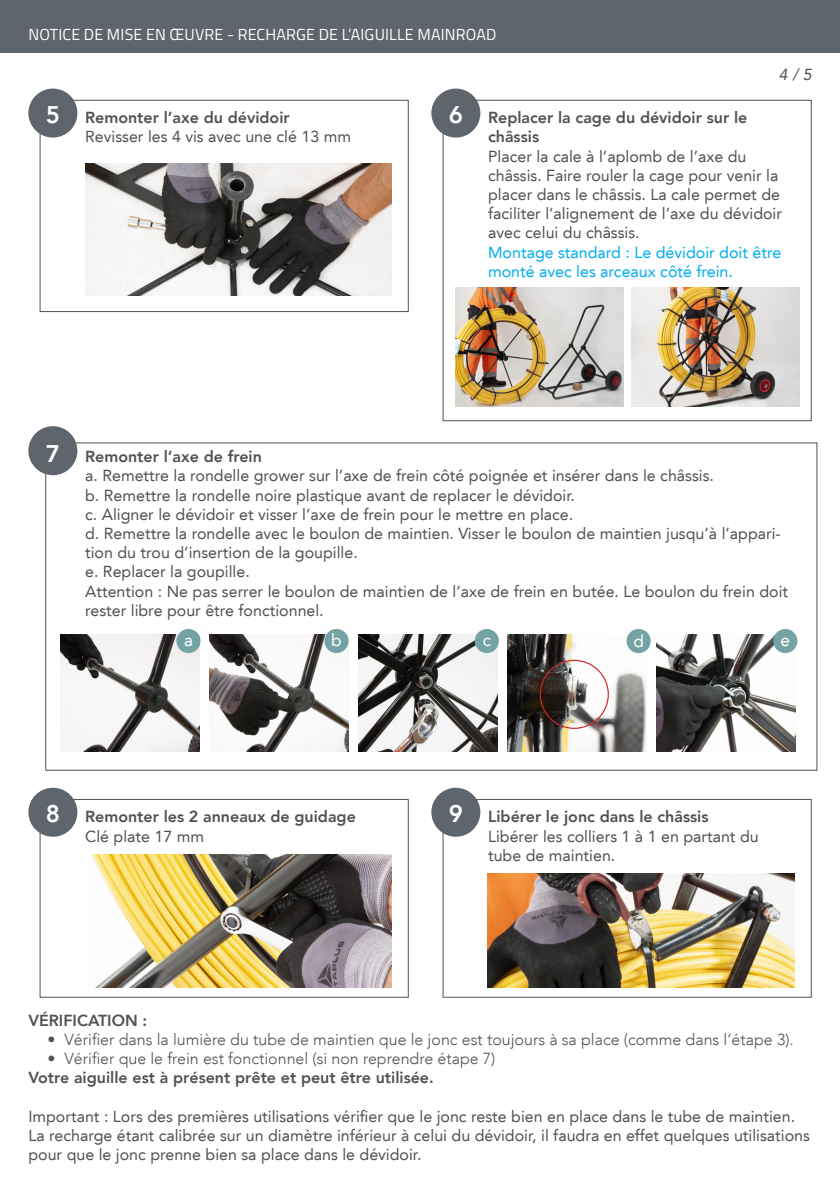
<style>
.page{position:relative;width:840px;height:1191px;background:#fff}
.page>*{position:absolute;margin:0;border:0;box-sizing:border-box;transform-origin:0 0}
.t1{font:800 24px "Avenir LT";color:#fff}
.t2{font:17.2px "Avenir LT";color:#fff}
.ACTION___DESCRIPTION{font:16px/19.2px "Avenir LT";color:#505353}
.ACTION___DESCRIPTION-2{font:800 16px/19.2px "Avenir LT";color:#505353}
.t3{font:300 16px "Avenir LT";color:#505353}
.t4{font:16px/19.2px "Avenir LT";color:#00aeef}
.t5{font:16px "Titillium Web";letter-spacing:.01em;color:#fff}
.PAGINATION{font:italic 16px "Avenir LT";color:#505353}
</style>
<div class="page">
<div style="left:0;top:0;width:839px;height:52px;background:#5f656c"></div>
<div style="left:40px;top:100px;width:368px;height:212px;border:1px solid #505353"></div>
<div style="left:28px;top:89px;width:49px;height:49px;background:#5f656c;border-radius:50%"></div>
<div style="left:442px;top:100px;width:369px;height:321px;border:1px solid #505353"></div>
<div style="left:431px;top:89px;width:49px;height:49px;background:#5f656c;border-radius:50%"></div>
<img style="left:85px;top:163px;width:306px;height:133px">
<img style="left:455px;top:288px;width:168px;height:119px">
<img style="left:631px;top:288px;width:168px;height:119px">
<div style="left:28px;top:426px;width:49px;height:49px;background:#5f656c;border-radius:50%"></div>
<img style="left:358px;top:635px;width:139px;height:116px">
<img style="left:209px;top:635px;width:139px;height:116px">
<img style="left:60px;top:635px;width:139px;height:116px">
<img style="left:507px;top:635px;width:139px;height:116px">
<img style="left:656px;top:635px;width:139px;height:116px">
<div style="left:539px;top:660px;width:69px;height:69px;border:1px solid #d1232a;border-radius:50%"></div>
<div style="left:40px;top:799px;width:368px;height:198px;border:1px solid #505353"></div>
<div style="left:28px;top:787px;width:49px;height:49px;background:#5f656c;border-radius:50%"></div>
<div style="left:442px;top:799px;width:369px;height:198px;border:1px solid #505353"></div>
<div style="left:431px;top:787px;width:49px;height:49px;background:#5f656c;border-radius:50%"></div>
<img style="left:91px;top:854px;width:300px;height:133px">
<img style="left:487px;top:873px;width:306px;height:114px">
<div style="left:176px;top:629px;width:24px;height:24px;background:#74a3a6;border-radius:50%"></div>
<div style="left:324px;top:629px;width:24px;height:24px;background:#74a3a6;border-radius:50%"></div>
<div style="left:474px;top:629px;width:24px;height:24px;background:#74a3a6;border-radius:50%"></div>
<div style="left:626px;top:629px;width:24px;height:24px;background:#74a3a6;border-radius:50%"></div>
<div style="left:772px;top:629px;width:25px;height:24px;background:#74a3a6;border-radius:50%"></div>
<p class="t5" style="left:28px;top:23px;width:469px">NOTICE DE MISE EN ŒUVRE - RECHARGE DE L’AIGUILLE MAINROAD</p>
<p class="PAGINATION" style="left:778px;top:65px;width:34px">4 / 5</p>
<p class="t1" style="left:46px;top:100px;width:16px">5</p>
<p class="ACTION___DESCRIPTION-2" style="left:488px;top:108px;width:261px">Replacer la cage du dévidoir sur le châssis</p>
<p class="ACTION___DESCRIPTION" style="left:488px;top:146px;width:295px">Placer la cale à l’aplomb de l’axe du châssis. Faire rouler la cage pour venir la placer dans le châssis. La cale permet de faciliter l’alignement de l’axe du dévidoir avec celui du châssis.</p>
<p class="t4" style="left:488px;top:242px;width:294px">Montage standard : Le dévidoir doit être monté avec les arceaux côté frein.</p>
<p class="t1" style="left:448px;top:100px;width:16px">6</p>
<p class="ACTION___DESCRIPTION-2" style="left:85px;top:108px;width:206px">Remonter l’axe du dévidoir</p>
<p class="ACTION___DESCRIPTION" style="left:85px;top:127px;width:267px">Revisser les 4 vis avec une clé 13 mm</p>
<p class="t1" style="left:46px;top:439px;width:16px">7</p>
<p class="ACTION___DESCRIPTION-2" style="left:85px;top:447px;width:178px">Remonter l’axe de frein</p>
<p class="ACTION___DESCRIPTION" style="left:85px;top:466px;width:630px">a. Remettre la rondelle grower sur l’axe de frein côté poignée et insérer dans le châssis.</p>
<p class="ACTION___DESCRIPTION" style="left:85px;top:485px;width:491px">b. Remettre la rondelle noire plastique avant de replacer le dévidoir.</p>
<p class="ACTION___DESCRIPTION" style="left:85px;top:505px;width:489px">c. Aligner le dévidoir et visser l’axe de frein pour le mettre en place.</p>
<p class="ACTION___DESCRIPTION" style="left:85px;top:524px;width:697px">d. Remettre la rondelle avec le boulon de maintien. Visser le boulon de maintien jusqu’à l’appari&shy;tion du trou d’insertion de la goupille.</p>
<p class="ACTION___DESCRIPTION" style="left:85px;top:562px;width:166px">e. Replacer la goupille.</p>
<p class="ACTION___DESCRIPTION" style="left:85px;top:581px;width:704px">Attention : Ne pas serrer le boulon de maintien de l’axe de frein en butée. Le boulon du frein doit rester libre pour être fonctionnel.</p>
<p class="t2" style="left:184px;top:629px;width:10px">a</p>
<p class="t2" style="left:331px;top:629px;width:12px">b</p>
<p class="t2" style="left:482px;top:629px;width:10px">c</p>
<p class="t2" style="left:633px;top:631px;width:12px">d</p>
<p class="t2" style="left:780px;top:629px;width:11px">e</p>
<p class="t1" style="left:46px;top:799px;width:16px">8</p>
<p class="ACTION___DESCRIPTION-2" style="left:488px;top:807px;width:222px">Libérer le jonc dans le châssis</p>
<p class="ACTION___DESCRIPTION" style="left:488px;top:826px;width:272px">Libérer les colliers 1 à 1 en partant du tube de maintien.</p>
<p class="t1" style="left:448px;top:799px;width:16px">9</p>
<p class="ACTION___DESCRIPTION-2" style="left:85px;top:807px;width:272px">Remonter les 2 anneaux de guidage</p>
<p class="ACTION___DESCRIPTION" style="left:85px;top:826px;width:120px">Clé plate 17 mm</p>
<p class="ACTION___DESCRIPTION-2" style="left:28px;top:1010px;width:120px">VÉRIFICATION :</p>
<p class="t3" style="left:47px;top:1030px;width:747px">• Vérifier dans la lumière du tube de maintien que le jonc est toujours à sa place (comme dans l’étape 3).</p>
<p class="t3" style="left:47px;top:1049px;width:449px">• Vérifier que le frein est fonctionnel (si non reprendre étape 7)</p>
<p class="ACTION___DESCRIPTION-2" style="left:28px;top:1068px;width:407px">Votre aiguille est à présent prête et peut être utilisée.</p>
<p class="ACTION___DESCRIPTION" style="left:28px;top:1106px;width:782px">Important : Lors des premières utilisations vérifier que le jonc reste bien en place dans le tube de maintien.<br>La recharge étant calibrée sur un diamètre inférieur à celui du dévidoir, il faudra en effet quelques utilisations pour que le jonc prenne bien sa place dans le dévidoir.</p>
</div>
